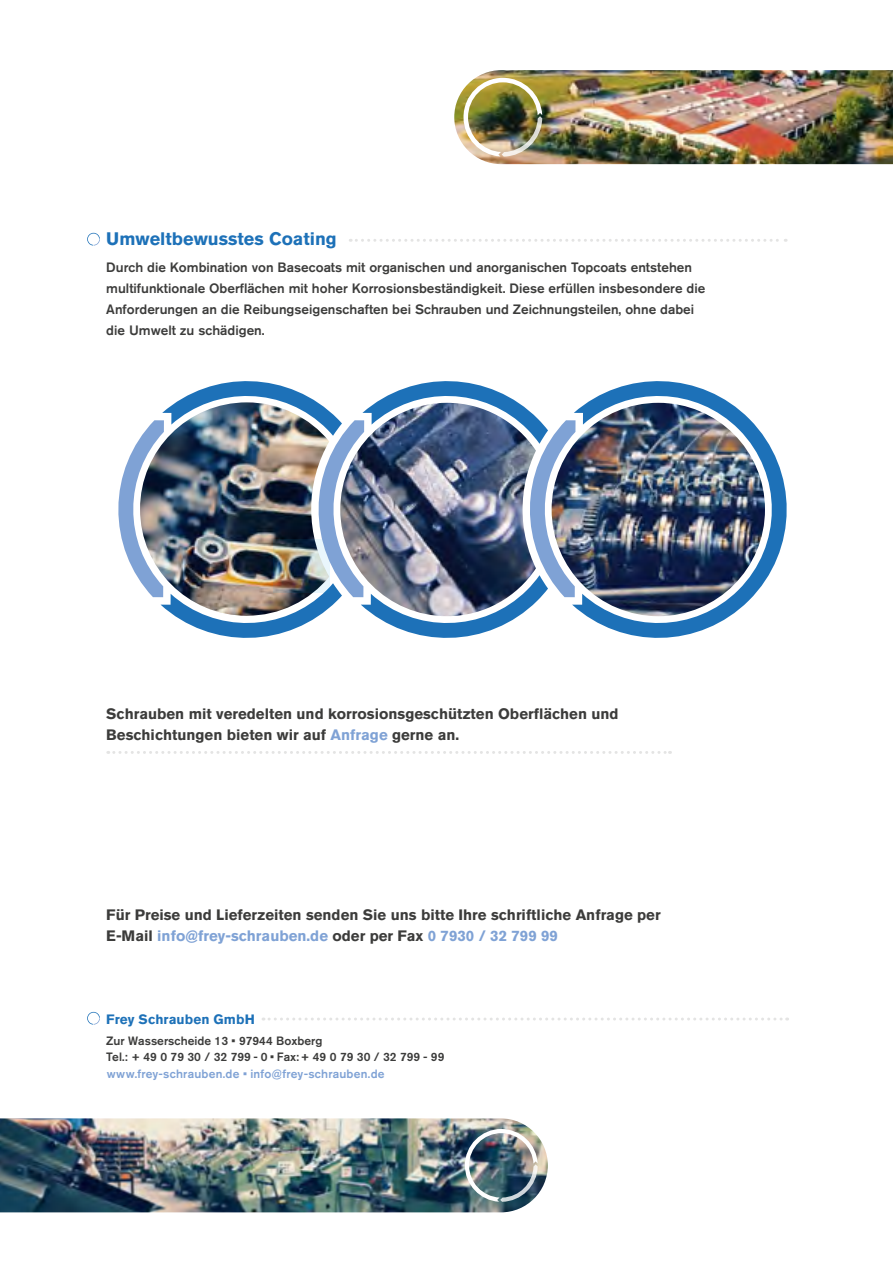
<style>
.page{position:relative;width:893px;height:1263px;background:#fff}
.page>*{position:absolute;margin:0;border:0;box-sizing:border-box;transform-origin:0 0}
.t1{font:700 18px "Akzidenz Grotesk BQ";color:#1d71b8}
.t2{font:700 15px/21px "Akzidenz Grotesk BQ";color:#3c3c3b}
.t3{font:500 13.5px/21px "Akzidenz Grotesk BQ";color:#3c3c3b}
.t4{font:700 13.5px "Akzidenz Grotesk BQ";letter-spacing:.005em;color:#1d71b8}
.t5{font:500 12px/16.5px "Akzidenz Grotesk BQ";color:#3c3c3b}
.t6{font:500 12px "Akzidenz Grotesk BQ";letter-spacing:.015em;color:#7fa2d5}
.s1{color:#7fa2d5}
</style>
<div class="page">
<svg style="left:760px;top:164px;width:99px;height:1px"></svg>
<img style="left:0;top:1118px;width:548px;height:94px">
<img style="left:465px;top:1129px;width:73px;height:73px">
<img style="left:454px;top:70px;width:439px;height:94px">
<svg style="left:263px;top:1017px;width:525px;height:3px"></svg>
<img style="left:463px;top:78px;width:79px;height:79px">
<svg style="left:87px;top:1012px;width:13px;height:13px"></svg>
<svg style="left:350px;top:239px;width:436px;height:3px"></svg>
<svg style="left:108px;top:751px;width:562px;height:3px"></svg>
<svg style="left:87px;top:233px;width:13px;height:13px"></svg>
<svg style="left:118px;top:438px;width:22px;height:143px"></svg>
<svg style="left:175px;top:381px;width:165px;height:257px"></svg>
<img style="left:140px;top:402px;width:189px;height:214px">
<img style="left:273px;top:539px;width:34px;height:54px">
<img style="left:307px;top:420px;width:33px;height:177px">
<svg style="left:375px;top:381px;width:166px;height:257px"></svg>
<img style="left:340px;top:403px;width:196px;height:213px">
<svg style="left:518px;top:420px;width:54px;height:177px"></svg>
<svg style="left:572px;top:381px;width:215px;height:257px"></svg>
<img style="left:552px;top:403px;width:213px;height:213px;border-radius:107px">
<h1 class="t1" style="left:106px;top:229px;width:232px">Umweltbewusstes Coating</h1>
<p class="t3" style="left:106px;top:257px;width:600px">Durch die Kombination von Basecoats mit organischen und anorganischen Topcoats entstehen multifunktionale Oberflächen mit hoher Korrosionsbeständigkeit. Diese erfüllen insbesondere die Anforderungen an die Reibungseigenschaften bei Schrauben und Zeichnungsteilen, ohne dabei die Umwelt zu schädigen.</p>
<p class="t2" style="left:106px;top:703px;width:514px">Schrauben mit veredelten und korrosionsgeschützten Oberflächen und<br>Beschichtungen bieten wir auf <span class="s1">Anfrage</span> gerne an.</p>
<p class="t2" style="left:106px;top:904px;width:556px">Für Preise und Lieferzeiten senden Sie uns bitte Ihre schriftliche Anfrage per<br>E-Mail <span class="s1">info@frey-schrauben.de</span> oder per Fax <span class="s1">0 7930 / 32 799 99</span></p>
<p class="t4" style="left:106px;top:1011px;width:150px">Frey Schrauben GmbH</p>
<p class="t5" style="left:106px;top:1032px;width:340px">Zur Wasserscheide 13 • 97944 Boxberg<br>Tel.: + 49 0 79 30 / 32 799 - 0 • Fax:+ 49 0 79 30 / 32 799 - 99</p>
<p class="t6" style="left:107px;top:1066px;width:279px">www.frey-schrauben.de • info@frey-schrauben.de</p>
</div>
